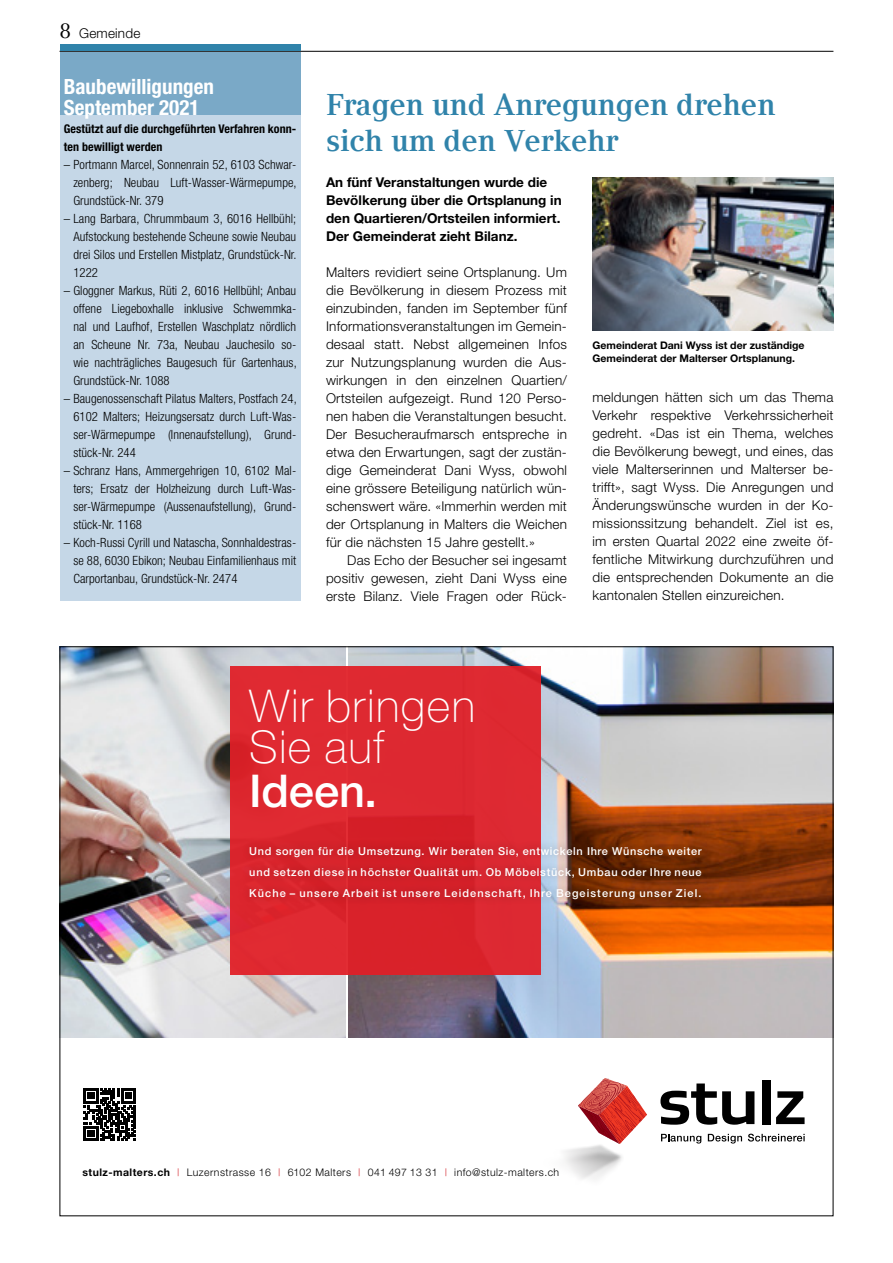
<style>
.page{position:relative;width:893px;height:1263px;background:#fff}
.page>*{position:absolute;margin:0;border:0;box-sizing:border-box;transform-origin:0 0}
.t1{font:100 45.3px/41.1px "Helvetica Neue";letter-spacing:.035em;color:#fff}
.t2{font:500 45.3px "Helvetica Neue";letter-spacing:-.005em;color:#fff}
.t3{font:700 30px/36px "Compatil Text LT Com";letter-spacing:.005em;color:#3083aa}
.t4{font:700 condensed 21px/21px "Helvetica Neue LT Std";color:#fff}
.t5{font:300 13.5px/18px "Helvetica Neue LT Std";letter-spacing:.015em;color:#000;text-align:justify}
.t6{font:700 13.5px/18px "Helvetica Neue LT Std";color:#000}
.t7{font:300 condensed 12.75px/18px "Helvetica Neue LT Std";letter-spacing:.005em;color:#000;text-align:justify}
.t8{font:700 condensed 12px/18px "Helvetica Neue LT Std";letter-spacing:.005em;color:#000}
.t9{font:500 10.95px/21px "Helvetica Neue";letter-spacing:.1em;color:#fff;text-align:justify}
.t10{font:300 10.5px "Helvetica Neue";letter-spacing:.04em;color:#000}
.t11{font:700 10.5px/13.5px "Helvetica Neue LT Std";color:#000}
.s1{font-family:"Compatil Text LT Com";font-weight:400;font-size:21px}
.s2{font-weight:700}
.s3{color:#d2232a}
</style>
<div class="page">
<hr style="left:60px;top:51px;width:773px;height:1px;background:#000">
<div style="left:60px;top:45px;width:240px;height:6px;background:#3083aa"></div>
<img style="left:592px;top:178px;width:241px;height:153px">
<img style="left:62px;top:648px;width:283px;height:389px">
<img style="left:349px;top:648px;width:482px;height:389px">
<div style="left:231px;top:666px;width:310px;height:309px;background:#de2931"></div>
<div style="left:241px;top:838px;width:469px;height:70px;background:#000;opacity:.3"></div>
<img style="left:564px;top:1145px;width:58px;height:34px">
<svg style="left:578px;top:1078px;width:69px;height:66px"></svg>
<svg style="left:776px;top:1091px;width:29px;height:33px"></svg>
<div style="left:762px;top:1080px;width:9px;height:44px;background:#000"></div>
<svg style="left:660px;top:1083px;width:94px;height:42px"></svg>
<svg style="left:661px;top:1134px;width:40px;height:9px"></svg>
<svg style="left:708px;top:1134px;width:34px;height:9px"></svg>
<svg style="left:748px;top:1134px;width:57px;height:7px"></svg>
<svg style="left:84px;top:1089px;width:52px;height:52px"></svg>
<div style="left:60px;top:114px;width:240px;height:487px;background:#c5d7e7"></div>
<div style="left:60px;top:52px;width:240px;height:63px;background:#7aa9c7"></div>
<p class="t5" style="left:60px;top:24px;width:82px"><span class="s1">8</span> Gemeinde</p>
<h3 class="t4" style="left:64px;top:75px;width:152px">Baubewilligungen<br>September 2021</h3>
<p class="t8" style="left:64px;top:119px;width:234px">Gestützt auf die durchgeführten Verfahren konn&shy;ten bewilligt werden</p>
<p class="t7" style="left:73px;top:155px;width:225px;text-indent:-10px">– Portmann Marcel, Sonnenrain 52, 6103 Schwar&shy;zenberg; Neubau Luft-Wasser-Wärmepumpe, Grundstück-Nr. 379</p>
<p class="t7" style="left:73px;top:209px;width:225px;text-indent:-10px">– Lang Barbara, Chrummbaum 3, 6016 Hellbühl; Aufstockung bestehende Scheune sowie Neubau drei Silos und Erstellen Mistplatz, Grundstück-Nr.<br>1222</p>
<p class="t7" style="left:73px;top:281px;width:225px;text-indent:-10px">– Gloggner Markus, Rüti 2, 6016 Hellbühl; Anbau offene Liegeboxhalle inklusive Schwemmka&shy;nal und Laufhof, Erstellen Waschplatz nördlich an Scheune Nr. 73a, Neubau Jauchesilo so&shy;wie nachträgliches Baugesuch für Gartenhaus, Grundstück-Nr. 1088</p>
<p class="t7" style="left:73px;top:389px;width:225px;text-indent:-10px">– Baugenossenschaft Pilatus Malters, Postfach 24, 6102 Malters; Heizungsersatz durch Luft-Was&shy;ser-Wärmepumpe (Innenaufstellung), Grund&shy;stück-Nr. 244</p>
<p class="t7" style="left:73px;top:461px;width:224px;text-indent:-10px">– Schranz Hans, Ammergehrigen 10, 6102 Mal&shy;ters; Ersatz der Holzheizung durch Luft-Was&shy;ser-Wärmepumpe (Aussenaufstellung), Grund&shy;stück-Nr. 1168</p>
<p class="t7" style="left:73px;top:533px;width:224px;text-indent:-10px">– Koch-Russi Cyrill und Natascha, Sonnhaldestras&shy;se 88, 6030 Ebikon; Neubau Einfamilienhaus mit Carportanbau, Grundstück-Nr. 2474</p>
<h2 class="t3" style="left:326px;top:86px;width:451px">Fragen und Anregungen drehen sich um den Verkehr</h2>
<p class="t6" style="left:326px;top:172px;width:237px">An fünf Veranstaltungen wurde die Bevölkerung über die Ortsplanung in den Quartieren/Ortsteilen informiert.<br>Der Gemeinderat zieht Bilanz.</p>
<p class="t5" style="left:326px;top:262px;width:242px">Malters revidiert seine Ortsplanung. Um die Bevölkerung in diesem Prozess mit einzubinden, fanden im September fünf Informationsveranstaltungen im Gemein&shy;desaal statt. Nebst allgemeinen Infos zur Nutzungsplanung wurden die Aus&shy;wirkungen in den einzelnen Quartien/ Ortsteilen aufgezeigt. Rund 120 Perso&shy;nen haben die Veranstaltungen besucht.<br>Der Besucheraufmarsch entspreche in etwa den Erwartungen, sagt der zustän&shy;dige Gemeinderat Dani Wyss, obwohl eine grössere Beteiligung natürlich wün&shy;schenswert wäre. «Immerhin werden mit der Ortsplanung in Malters die Weichen für die nächsten 15 Jahre gestellt.»</p>
<p class="t5" style="left:326px;top:550px;width:242px;text-indent:21px">Das Echo der Besucher sei ingesamt positiv gewesen, zieht Dani Wyss eine erste Bilanz. Viele Fragen oder Rück-</p>
<p class="t11" style="left:592px;top:338px;width:214px">Gemeinderat Dani Wyss ist der zuständige<br>Gemeinderat der Malterser Ortsplanung.</p>
<p class="t5" style="left:592px;top:388px;width:242px">meldungen hätten sich um das Thema Verkehr respektive Verkehrssicherheit gedreht. «Das ist ein Thema, welches die Bevölkerung bewegt, und eines, das viele Malterserinnen und Malterser be&shy;trifft», sagt Wyss. Die Anregungen und Änderungswünsche wurden in der Ko&shy;missionssitzung behandelt. Ziel ist es, im ersten Quartal 2022 eine zweite öf&shy;fentliche Mitwirkung durchzuführen und die entsprechenden Dokumente an die kantonalen Stellen einzureichen.</p>
<h1 class="t1" style="left:249px;top:686px;width:227px">Wir bringen<br>Sie auf</h1>
<h1 class="t2" style="left:249px;top:764px;width:129px">Ideen.</h1>
<p class="t9" style="left:249px;top:840px;width:454px">Und sorgen für die Umsetzung. Wir beraten Sie, entwickeln Ihre Wünsche weiter und setzen diese in höchster Qualität um. Ob Möbelstück, Umbau oder Ihre neue Küche – unsere Arbeit ist unsere Leidenschaft, Ihre Begeisterung unser Ziel.</p>
<p class="t10" style="left:83px;top:1166px;width:478px"><span class="s2">stulz-malters.ch</span> <span class="s3">|</span> Luzernstrasse 16 <span class="s3">|</span> 6102 Malters <span class="s3">|</span> 041 497 13 31 <span class="s3">|</span> info@stulz-malters.ch</p>
</div>
